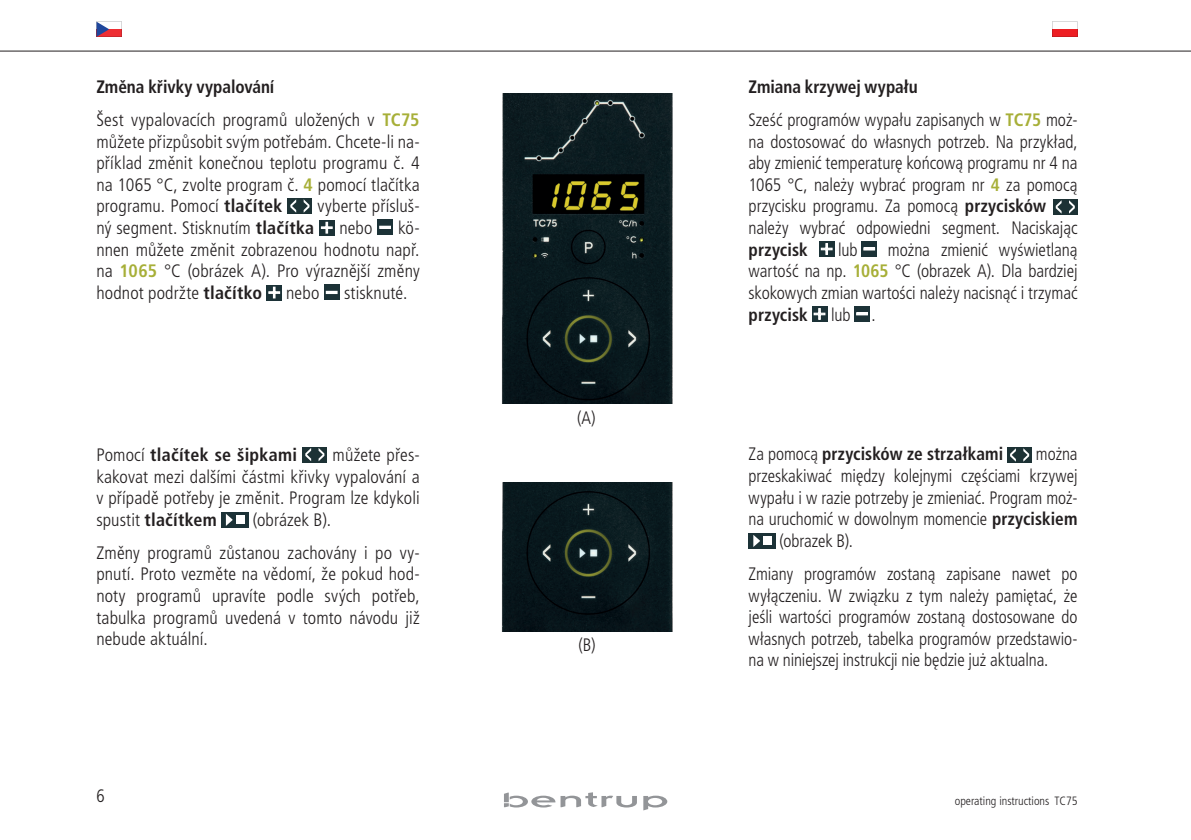
<style>
.page{position:relative;width:1191px;height:840px;background:#fff}
.page>*{position:absolute;margin:0;border:0;box-sizing:border-box;transform-origin:0 0}
.t1{font:300 condensed 18px/21.6px "Frutiger LT Pro";color:#231f20;text-align:justify}
.t2{font:300 condensed 18px/21.6px "Frutiger LT Pro";color:#231f20;text-align:justify;scale:.96 1}
.t3{font:700 condensed 18px "Frutiger LT Pro";letter-spacing:.005em;color:#231f20}
.t4{font:700 condensed 18px "Frutiger LT Pro";letter-spacing:.005em;color:#231f20;scale:.96 1}
.t5{font:300 condensed 12px "Frutiger LT Pro";color:#231f20}
.s1{font-weight:700}
.s2{font-weight:700;color:#a7af38}
.s3{font-weight:300}
</style>
<div class="page">
<hr style="left:0;top:51px;width:1191px;height:1px;background:#231f20">
<svg style="left:643px;top:795px;width:24px;height:15px"></svg>
<svg style="left:504px;top:792px;width:133px;height:15px"></svg>
<svg style="left:1052px;top:22px;width:25px;height:15px"></svg>
<svg style="left:96px;top:22px;width:26px;height:15px"></svg>
<img style="left:502px;top:93px;width:171px;height:310px">
<img style="left:501px;top:482px;width:172px;height:148px">
<div style="left:288px;top:198px;width:24px;height:15px;background:#1d3235"></div>
<svg style="left:304px;top:199px;width:5px;height:13px"></svg>
<svg style="left:290px;top:199px;width:6px;height:13px"></svg>
<div style="left:319px;top:220px;width:15px;height:15px;background:#1c3237"></div>
<svg style="left:320px;top:221px;width:13px;height:13px"></svg>
<div style="left:377px;top:219px;width:16px;height:16px;background:#1c3237"></div>
<div style="left:379px;top:225px;width:12px;height:4px;border:1px solid #fff"></div>
<div style="left:266px;top:285px;width:16px;height:15px;background:#1c3237"></div>
<svg style="left:268px;top:286px;width:13px;height:13px"></svg>
<div style="left:324px;top:284px;width:15px;height:16px;background:#1c3237"></div>
<div style="left:326px;top:290px;width:11px;height:4px;border:1px solid #fff"></div>
<div style="left:1053px;top:199px;width:24px;height:15px;background:#1d3235"></div>
<svg style="left:1069px;top:200px;width:5px;height:13px"></svg>
<svg style="left:1055px;top:201px;width:6px;height:12px"></svg>
<div style="left:819px;top:241px;width:15px;height:15px;background:#1c3237"></div>
<svg style="left:820px;top:243px;width:13px;height:12px"></svg>
<div style="left:861px;top:241px;width:16px;height:15px;background:#1c3237"></div>
<svg style="left:863px;top:247px;width:12px;height:3px"></svg>
<div style="left:812px;top:306px;width:15px;height:15px;background:#1c3237"></div>
<svg style="left:813px;top:308px;width:13px;height:12px"></svg>
<div style="left:854px;top:306px;width:15px;height:15px;background:#1c3237"></div>
<svg style="left:856px;top:312px;width:12px;height:3px"></svg>
<div style="left:302px;top:446px;width:25px;height:16px;background:#1d3235"></div>
<svg style="left:318px;top:448px;width:6px;height:13px"></svg>
<svg style="left:305px;top:448px;width:6px;height:13px"></svg>
<svg style="left:221px;top:512px;width:27px;height:15px"></svg>
<div style="left:236px;top:515px;width:8px;height:8px;background:#fff"></div>
<svg style="left:226px;top:513px;width:7px;height:12px"></svg>
<div style="left:1007px;top:447px;width:25px;height:15px;background:#1d3235"></div>
<svg style="left:1023px;top:448px;width:6px;height:13px"></svg>
<svg style="left:1010px;top:448px;width:6px;height:13px"></svg>
<div style="left:748px;top:533px;width:28px;height:15px;background:#1c3237"></div>
<div style="left:763px;top:536px;width:9px;height:8px;background:#fff"></div>
<svg style="left:753px;top:535px;width:7px;height:11px"></svg>
<p class="t1" style="left:96px;top:70px;width:325px;line-height:33px"><span class="s1">Změna křivky vypalování<br></span>Šest vypalovacích programů uložených v <span class="s2">TC75</span></p>
<p class="t1" style="left:96px;top:131px;width:325px">můžete přizpůsobit svým potřebám. Chcete-li na&shy;příklad změnit konečnou teplotu programu č. 4 na 1065 °C, zvolte program č. <span class="s2">4</span> pomocí tlačítka programu. Pomocí <span class="s1">tlačítek</span></p>
<p class="t1" style="left:317px;top:195px;width:104px">vyberte přísluš-</p>
<p class="t1" style="left:96px;top:217px;width:219px">ný segment. Stisknutím <span class="s1">tlačítka</span></p>
<p class="t1" style="left:339px;top:217px;width:35px">nebo</p>
<p class="t1" style="left:96px;top:217px;width:325px;text-indent:302px">kö&shy;nnen můžete změnit zobrazenou hodnotu např. na <span class="s2">1065</span> °C (obrázek A). Pro výraznější změny hodnot podržte <span class="s1">tlačítko</span></p>
<p class="t1" style="left:286px;top:282px;width:35px">nebo</p>
<p class="t1" style="left:344px;top:282px;width:65px">stisknuté.</p>
<p class="t1" style="left:96px;top:444px;width:325px;text-indent:236px">můžete přes&shy;kakovat mezi dalšími částmi křivky vypalování a v případě potřeby je změnit. Program lze kdykoli spustit <span class="s1">tlačítkem</span></p>
<p class="t3" style="left:96px;top:444px;width:202px"><span class="s3">Pomocí</span> tlačítek se šipkami</p>
<p class="t1" style="left:96px;top:503px;width:325px;line-height:33px;text-indent:156px">(obrázek B).<br>Změny programů zůstanou zachovány i po vy-</p>
<p class="t1" style="left:96px;top:563px;width:325px">pnutí. Proto vezměte na vědomí, že pokud hod&shy;noty programů upravíte podle svých potřeb, tabulka programů uvedená v tomto návodu již nebude aktuální.</p>
<p class="t2" style="left:577px;top:407px;width:21px">(A)</p>
<p class="t2" style="left:578px;top:633px;width:19px">(B)</p>
<p class="t1" style="left:748px;top:70px;width:330px;line-height:33px"><span class="s1">Zmiana krzywej wypału<br></span>Sześć programów wypału zapisanych w <span class="s2">TC75</span> moż-</p>
<p class="t1" style="left:748px;top:131px;width:330px;text-align:left">na dostosować do własnych potrzeb. Na przykład, aby zmienić temperaturę końcową programu nr 4 na 1065 °C, należy wybrać program nr <span class="s2">4</span> za pomocą przycisku programu. Za pomocą <span class="s1">przycisków </span>należy wybrać odpowiedni segment. Naciskając</p>
<p class="t3" style="left:748px;top:238px;width:61px">przycisk</p>
<p class="t1" style="left:838px;top:239px;width:21px">lub</p>
<p class="t1" style="left:748px;top:239px;width:330px;text-indent:139px">można zmienić wyświetlaną wartość na np. <span class="s2">1065</span> °C (obrazek A). Dla bardziej skokowych zmian wartości należy nacisnąć i trzymać</p>
<p class="t3" style="left:748px;top:303px;width:61px">przycisk</p>
<p class="t1" style="left:831px;top:303px;width:46px">lub .</p>
<p class="t4" style="left:748px;top:443px;width:267px"><span class="s3">Za pomocą</span> przycisków ze strzałkami</p>
<p class="t2" style="left:1036px;top:443px;width:45px">można</p>
<p class="t2" style="left:748px;top:465px;width:344px">przeskakiwać między kolejnymi częściami krzywej</p>
<p class="t2" style="left:748px;top:486px;width:344px">wypału i w razie potrzeby je zmieniać. Program moż-</p>
<p class="t2" style="left:748px;top:508px;width:344px">na uruchomić w dowolnym momencie <span class="s1">przyciskiem</span></p>
<p class="t2" style="left:779px;top:530px;width:78px">(obrazek B).</p>
<p class="t2" style="left:748px;top:562px;width:344px">Zmiany programów zostaną zapisane nawet po wyłączeniu. W związku z tym należy pamiętać, że jeśli wartości programów zostaną dostosowane do własnych potrzeb, tabelka programów przedstawio&shy;na w niniejszej instrukcji nie będzie już aktualna.</p>
<p class="t2" style="left:96px;top:785px;width:10px">6</p>
<p class="t5" style="left:955px;top:793px;width:124px">operating instructions TC75</p>
</div>
